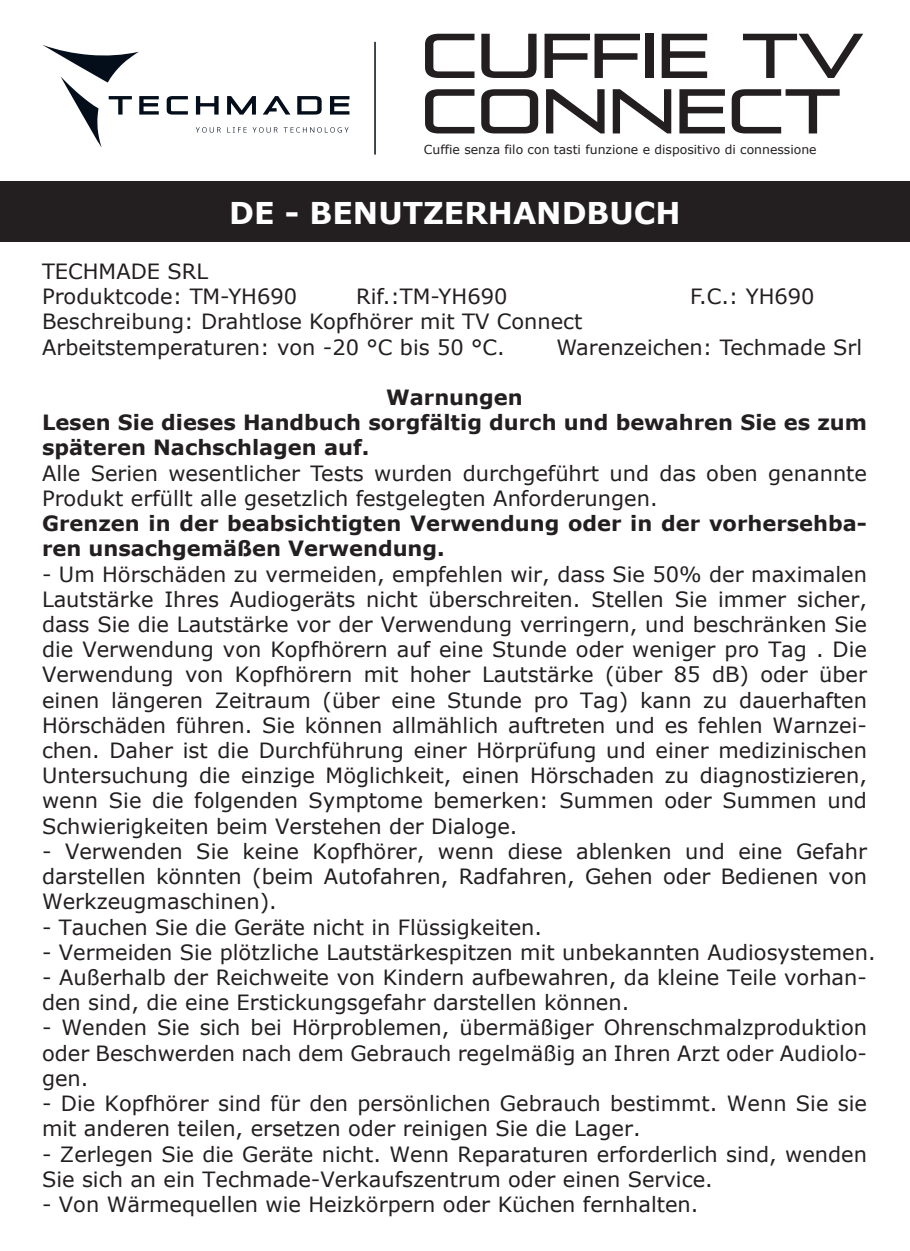
<style>
.page{position:relative;width:910px;height:1251px;background:#fff}
.page>*{position:absolute;margin:0;border:0;box-sizing:border-box;transform-origin:0 0}
.t1{font:62.7px/55.5px "Pirulen Rg";color:#231f20}
.t2{font:700 30px "Verdana";color:#fff}
.t3{font:21px/25.2px "Verdana";color:#231f20}
.t4{font:700 21px/25.2px "Verdana";color:#231f20}
.t5{font:12.3px "Verdana";color:#231f20}
</style>
<div class="page">
<div style="left:0;top:181px;width:910px;height:61px;background:#231f20"></div>
<svg style="left:196px;top:96px;width:23px;height:18px"></svg>
<svg style="left:227px;top:96px;width:29px;height:18px"></svg>
<svg style="left:330px;top:96px;width:19px;height:18px"></svg>
<svg style="left:167px;top:96px;width:21px;height:18px"></svg>
<svg style="left:297px;top:96px;width:25px;height:18px"></svg>
<svg style="left:263px;top:96px;width:27px;height:18px"></svg>
<svg style="left:227px;top:127px;width:20px;height:5px"></svg>
<svg style="left:196px;top:127px;width:25px;height:6px"></svg>
<svg style="left:253px;top:127px;width:25px;height:6px"></svg>
<svg style="left:284px;top:127px;width:65px;height:6px"></svg>
<svg style="left:42px;top:45px;width:117px;height:102px"></svg>
<hr style="left:374px;top:42px;width:2px;height:112px;background:#040e1b">
<h1 class="t1" style="left:421px;top:28px;width:443px">CUFFIE TV<br>CONNECT</h1>
<p class="t5" style="left:424px;top:142px;width:394px">Cuffie senza filo con tasti funzione e dispositivo di connessione</p>
<h2 class="t2" style="left:229px;top:193px;width:453px">DE - BENUTZERHANDBUCH</h2>
<p class="t3" style="left:42px;top:259px;width:257px">TECHMADE SRL<br>Produktcode: TM-YH690</p>
<p class="t3" style="left:356px;top:284px;width:153px">Rif.:TM-YH690</p>
<p class="t3" style="left:690px;top:284px;width:126px">F.C.: YH690</p>
<p class="t3" style="left:42px;top:309px;width:542px">Beschreibung: Drahtlose Kopfhörer mit TV Connect<br>Arbeitstemperaturen: von -20 °C bis 50 °C.</p>
<p class="t3" style="left:557px;top:334px;width:307px">Warenzeichen: Techmade Srl</p>
<p class="t4" style="left:42px;top:385px;width:826px;text-indent:344px">Warnungen<br>Lesen Sie dieses Handbuch sorgfältig durch und bewahren Sie es zum späteren Nachschlagen auf.</p>
<p class="t3" style="left:42px;top:460px;width:827px">Alle Serien wesentlicher Tests wurden durchgeführt und das oben genannte<br>Produkt erfüllt alle gesetzlich festgelegten Anforderungen.</p>
<p class="t4" style="left:42px;top:511px;width:827px">Grenzen in der beabsichtigten Verwendung oder in der vorhersehba&shy;ren unsachgemäßen Verwendung.</p>
<p class="t3" style="left:42px;top:561px;width:827px;text-align:justify">- Um Hörschäden zu vermeiden, empfehlen wir, dass Sie 50% der maximalen Lautstärke Ihres Audiogeräts nicht überschreiten. Stellen Sie immer sicher, dass Sie die Lautstärke vor der Verwendung verringern, und beschränken Sie die Verwendung von Kopfhörern auf eine Stunde oder weniger pro Tag . Die Verwendung von Kopfhörern mit hoher Lautstärke (über 85 dB) oder über einen längeren Zeitraum (über eine Stunde pro Tag) kann zu dauerhaften Hörschäden führen. Sie können allmählich auftreten und es fehlen Warnzei&shy;chen. Daher ist die Durchführung einer Hörprüfung und einer medizinischen Untersuchung die einzige Möglichkeit, einen Hörschaden zu diagnostizieren, wenn Sie die folgenden Symptome bemerken: Summen oder Summen und Schwierigkeiten beim Verstehen der Dialoge.</p>
<p class="t3" style="left:42px;top:838px;width:827px;text-align:justify">- Verwenden Sie keine Kopfhörer, wenn diese ablenken und eine Gefahr darstellen könnten (beim Autofahren, Radfahren, Gehen oder Bedienen von Werkzeugmaschinen).</p>
<p class="t3" style="left:42px;top:914px;width:502px">- Tauchen Sie die Geräte nicht in Flüssigkeiten.</p>
<p class="t3" style="left:42px;top:939px;width:835px">- Vermeiden Sie plötzliche Lautstärkespitzen mit unbekannten Audiosystemen.</p>
<p class="t3" style="left:42px;top:964px;width:827px">- Außerhalb der Reichweite von Kindern aufbewahren, da kleine Teile vorhan&shy;den sind, die eine Erstickungsgefahr darstellen können.</p>
<p class="t3" style="left:42px;top:1015px;width:827px;text-align:justify">- Wenden Sie sich bei Hörproblemen, übermäßiger Ohrenschmalzproduktion oder Beschwerden nach dem Gebrauch regelmäßig an Ihren Arzt oder Audiolo&shy;gen.</p>
<p class="t3" style="left:42px;top:1090px;width:827px">- Die Kopfhörer sind für den persönlichen Gebrauch bestimmt. Wenn Sie sie mit anderen teilen, ersetzen oder reinigen Sie die Lager.</p>
<p class="t3" style="left:42px;top:1141px;width:827px">- Zerlegen Sie die Geräte nicht. Wenn Reparaturen erforderlich sind, wenden<br>Sie sich an ein Techmade-Verkaufszentrum oder einen Service.</p>
<p class="t3" style="left:42px;top:1191px;width:658px">- Von Wärmequellen wie Heizkörpern oder Küchen fernhalten.</p>
</div>
